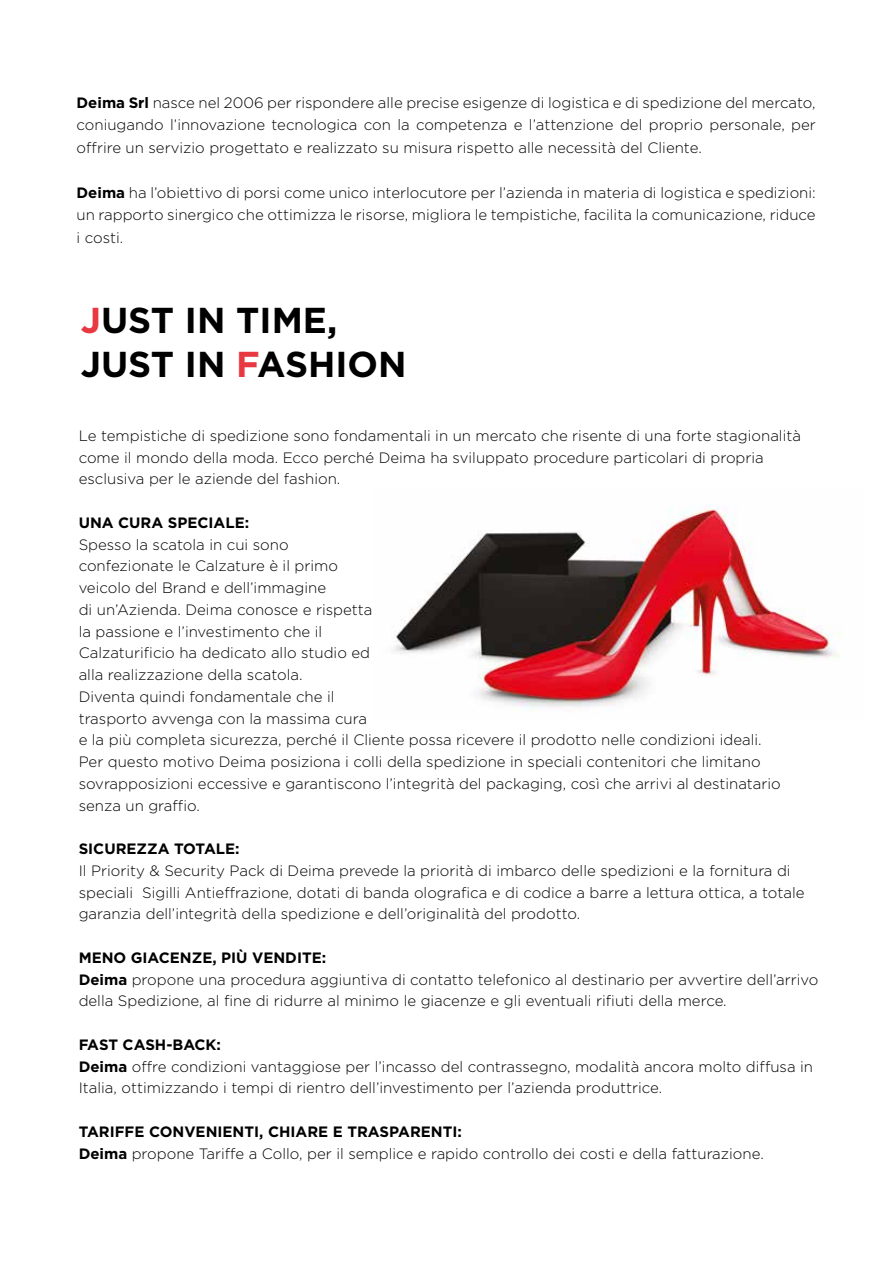
<style>
.page{position:relative;width:893px;height:1263px;background:#fff}
.page>*{position:absolute;margin:0;border:0;box-sizing:border-box;transform-origin:0 0}
.t1{font:700 36px/43.2px "Gotham";color:#000}
.t2{font:300 15px/21.8px "Gotham";color:#000}
.t3{font:700 15px "Gotham";color:#000}
.s1{font-weight:700}
.s2{color:#e83943}
</style>
<div class="page">
<img style="left:391px;top:505px;width:449px;height:206px">
<p class="t2" style="left:77px;top:91px;width:741px;line-height:22.5px;text-align:justify"><span class="s1">Deima Srl</span> nasce nel 2006 per rispondere alle precise esigenze di logistica e di spedizione del mercato, coniugando l’innovazione tecnologica con la competenza e l’attenzione del proprio personale, per offrire un servizio progettato e realizzato su misura rispetto alle necessità del Cliente.</p>
<p class="t2" style="left:77px;top:181px;width:741px;line-height:22.5px;text-align:justify"><span class="s1">Deima</span> ha l’obiettivo di porsi come unico interlocutore per l’azienda in materia di logistica e spedizioni: un rapporto sinergico che ottimizza le risorse, migliora le tempistiche, facilita la comunicazione, riduce i costi.</p>
<h1 class="t1" style="left:81px;top:298px;width:327px"><span class="s2">J</span>UST IN TIME,<br>JUST IN <span class="s2">F</span>ASHION</h1>
<p class="t2" style="left:79px;top:424px;width:724px">Le tempistiche di spedizione sono fondamentali in un mercato che risente di una forte stagionalità come il mondo della moda. Ecco perché Deima ha sviluppato procedure particolari di propria esclusiva per le aziende del fashion.</p>
<p class="t3" style="left:79px;top:514px;width:172px">UNA CURA SPECIALE:</p>
<p class="t2" style="left:79px;top:533px;width:704px">Spesso la scatola in cui sono<br>confezionate le Calzature è il primo<br>veicolo del Brand e dell’immagine<br>di un’Azienda. Deima conosce e rispetta<br>la passione e l’investimento che il<br>Calzaturificio ha dedicato allo studio ed<br>alla realizzazione della scatola.<br>Diventa quindi fondamentale che il<br>trasporto avvenga con la massima cura<br>e la più completa sicurezza, perché il Cliente possa ricevere il prodotto nelle condizioni ideali.<br>Per questo motivo Deima posiziona i colli della spedizione in speciali contenitori che limitano sovrapposizioni eccessive e garantiscono l’integrità del packaging, così che arrivi al destinatario senza un graffio.</p>
<p class="t3" style="left:79px;top:840px;width:162px">SICUREZZA TOTALE:</p>
<p class="t2" style="left:79px;top:859px;width:727px">Il Priority &amp; Security Pack di Deima prevede la priorità di imbarco delle spedizioni e la fornitura di speciali Sigilli Antieffrazione, dotati di banda olografica e di codice a barre a lettura ottica, a totale garanzia dell’integrità della spedizione e dell’originalità del prodotto.</p>
<p class="t2" style="left:79px;top:946px;width:741px"><span class="s1">MENO GIACENZE, PIÙ VENDITE:<br>Deima</span> propone una procedura aggiuntiva di contatto telefonico al destinario per avvertire dell’arrivo della Spedizione, al fine di ridurre al minimo le giacenze e gli eventuali rifiuti della merce.</p>
<p class="t2" style="left:79px;top:1033px;width:736px"><span class="s1">FAST CASH-BACK:<br>Deima</span> offre condizioni vantaggiose per l’incasso del contrassegno, modalità ancora molto diffusa in<br>Italia, ottimizzando i tempi di rientro dell’investimento per l’azienda produttrice.</p>
<p class="t2" style="left:79px;top:1120px;width:687px"><span class="s1">TARIFFE CONVENIENTI, CHIARE E TRASPARENTI:<br>Deima</span> propone Tariffe a Collo, per il semplice e rapido controllo dei costi e della fatturazione.</p>
</div>
